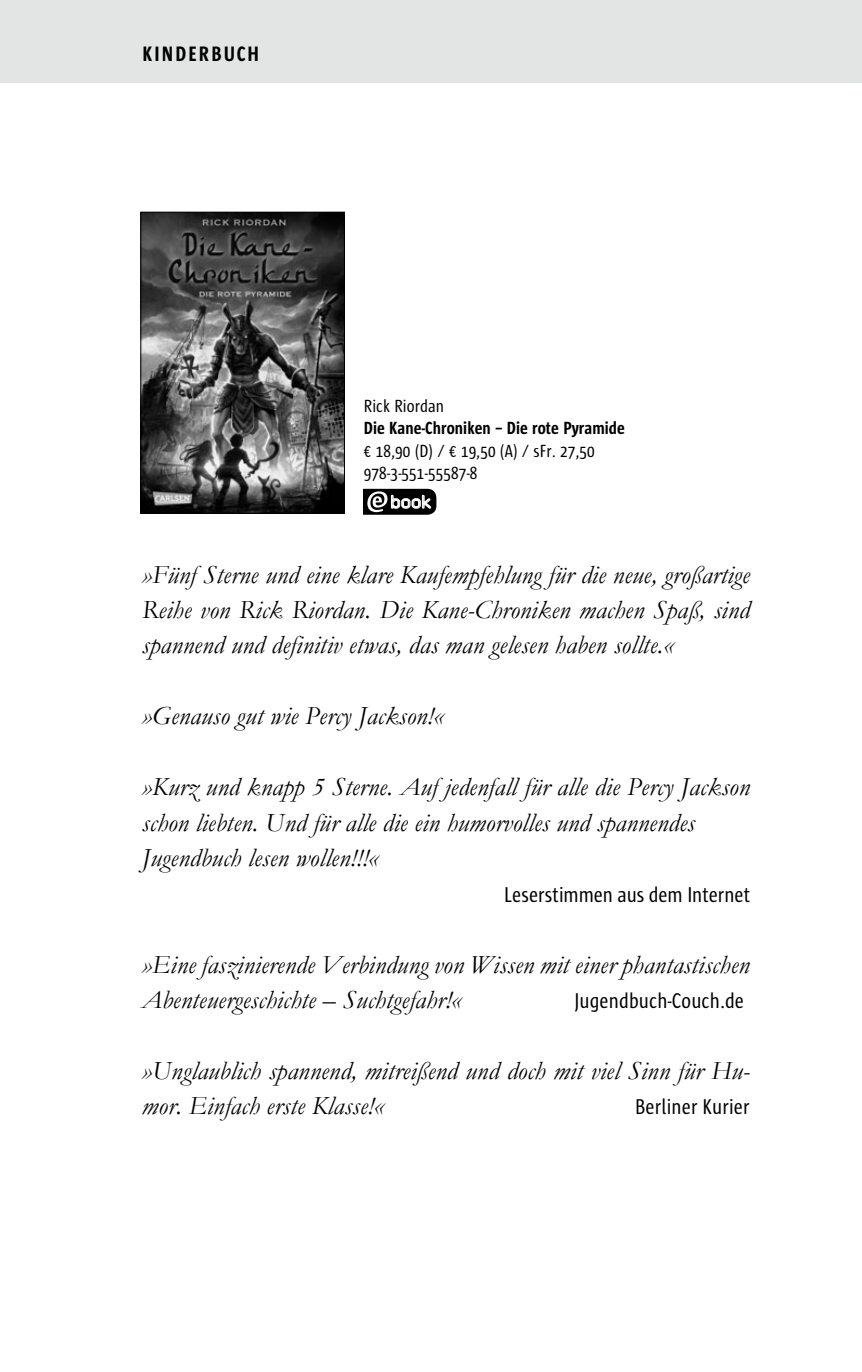
<style>
.page{position:relative;width:862px;height:1372px;background:#fff}
.page>*{position:absolute;margin:0;border:0;box-sizing:border-box;transform-origin:0 0}
.t1{font:italic 26.32px/35.3px "Garamond";letter-spacing:.005em;color:#000}
.t2{font:22.05px "Sun Cd";letter-spacing:.005em;color:#000}
.t3{font:700 21.38px "Sun Cd";color:#000}
.t4{font:18px/22.5px "Sun Cd";letter-spacing:.005em;color:#000}
.t5{font:700 18px "Sun Cd";letter-spacing:.005em;color:#000}
.t6{font:17.55px "OCRA Std";color:#fff}
</style>
<div class="page">
<div style="left:0;top:0;width:861px;height:83px;background:#e3e4e4"></div>
<div style="left:339px;top:489px;width:97px;height:25px;background:#000;border-radius:9px"></div>
<svg style="left:367px;top:491px;width:63px;height:21px"></svg>
<div style="left:336px;top:486px;width:27px;height:31px;background:#fff"></div>
<img style="left:142px;top:214px;width:200px;height:297px">
<div style="left:140px;top:212px;width:204px;height:301px;border:1px solid #000"></div>
<p class="t3" style="left:142px;top:43px;width:116px">kinderbuch</p>
<p class="t4" style="left:364px;top:395px;width:82px">Rick Riordan</p>
<p class="t5" style="left:364px;top:418px;width:262px">Die Kane-Chroniken – Die rote Pyramide</p>
<p class="t4" style="left:364px;top:439px;width:232px">€ 18,90 (D) / € 19,50 (A) / sFr. 27,50<br>978-3-551-55587-8</p>
<p class="t6" style="left:389px;top:494px;width:45px">book</p>
<p class="t1" style="left:142px;top:556px;width:609px;text-align:justify">»Fünf Sterne und eine klare Kaufempfehlung für die neue, großartige Reihe von Rick Riordan. Die Kane-Chroniken machen Spaß, sind spannend und definitiv etwas, das man gelesen haben sollte.«</p>
<p class="t1" style="left:142px;top:697px;width:303px">»Genauso gut wie Percy Jackson!«</p>
<p class="t1" style="left:142px;top:768px;width:609px">»Kurz und knapp 5 Sterne. Auf jedenfall für alle die Percy Jackson schon liebten. Und für alle die ein humorvolles und spannendes<br>Jugendbuch lesen wollen!!!«</p>
<p class="t2" style="left:504px;top:882px;width:247px">Leserstimmen aus dem Internet</p>
<p class="t1" style="left:142px;top:945px;width:609px">»Eine faszinierende Verbindung von Wissen mit einer phantastischen<br>Abenteuergeschichte – Suchtgefahr!«</p>
<p class="t2" style="left:574px;top:989px;width:171px">Jugendbuch-Couch.de</p>
<p class="t1" style="left:142px;top:1052px;width:609px">»Unglaublich spannend, mitreißend und doch mit viel Sinn für Hu&shy;mor. Einfach erste Klasse!«</p>
<p class="t2" style="left:634px;top:1095px;width:116px">Berliner Kurier</p>
</div>
